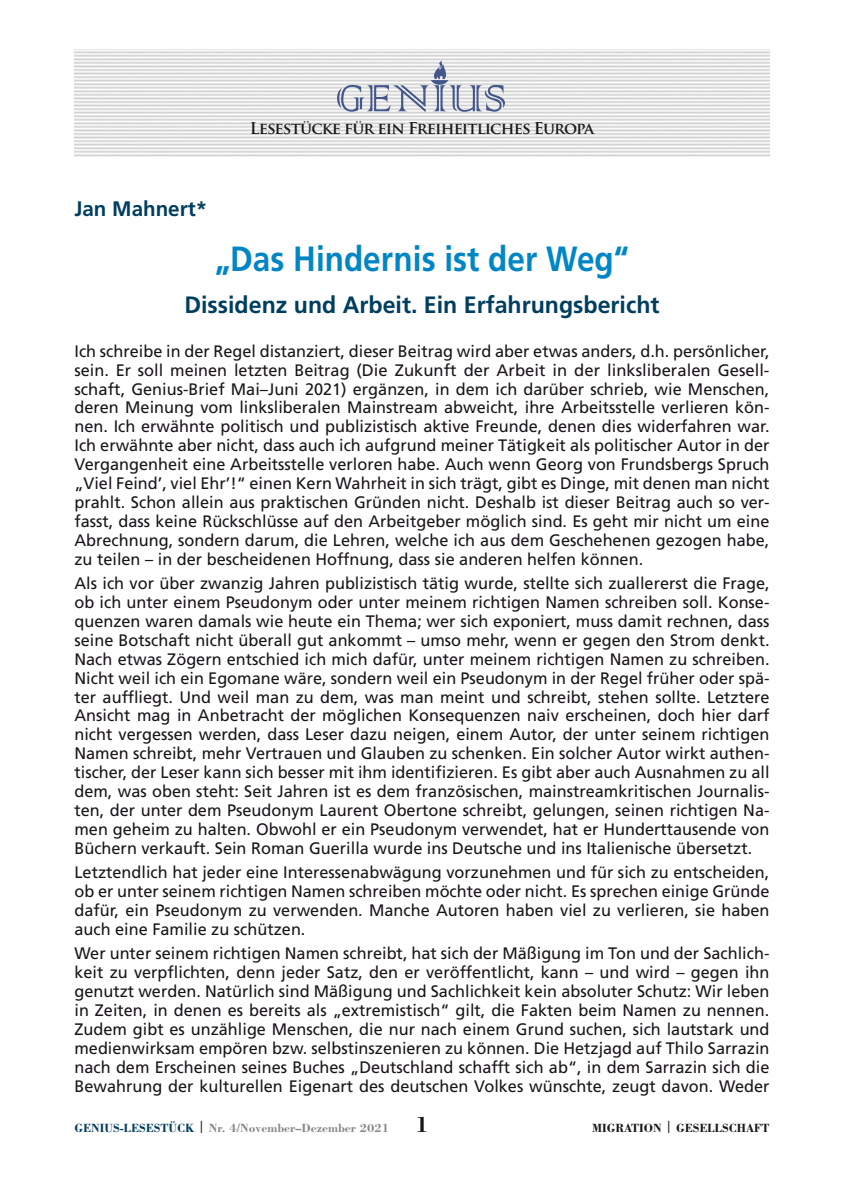
<style>
.page{position:relative;width:844px;height:1191px;background:#fff}
.page>*{position:absolute;margin:0;border:0;box-sizing:border-box;transform-origin:0 0}
.Beitrag_Titel{font:700 35px "Frutiger LT Std";color:#0086c5;scale:.9 1}
.Beitrag_Untertitel{font:700 23.62px "Frutiger LT Std";color:#003e5f}
.Beitrag_Autor{font:700 21px "Frutiger LT Std";color:#003e5f}
.Normal_nach_Titel_Un{font:16.62px/18.9px "Frutiger LT Std";color:#1a171c;text-align:justify}
.t1{font:700 15.92px "Trajan Pro";letter-spacing:-.05em;color:#1a171c}
.Fußzeile{font:700 12.25px "Bodoni Std";color:#87888a}
.Fußzeile-2{font:700 12.25px "Bodoni Std";color:#1a171c}
.s1{color:#003e5f}
.s2{color:#1a171c}
.s3{font-size:22.75px;color:#1a171c}
</style>
<div class="page">
<img style="left:337px;top:59px;width:168px;height:53px">
<img style="left:429px;top:59px;width:22px;height:22px">
<p class="Beitrag_Autor" style="left:74px;top:197px;width:134px">Jan Mahnert*</p>
<p class="t1" style="left:250px;top:118px;width:346px">Lesestücke für ein Freiheitliches Europa</p>
<p class="Beitrag_Titel" style="left:215px;top:239px;width:461px">„Das Hindernis ist der Weg“</p>
<p class="Beitrag_Untertitel" style="left:184px;top:291px;width:476px">Dissidenz und Arbeit. Ein Erfahrungsbericht</p>
<p class="Normal_nach_Titel_Un" style="left:74px;top:341px;width:696px">Ich schreibe in der Regel distanziert, dieser Beitrag wird aber etwas anders, d.h. persönlicher, sein. Er soll meinen letzten Beitrag (Die Zukunft der Arbeit in der linksliberalen Gesell&shy;schaft, Genius-Brief Mai–Juni 2021) ergänzen, in dem ich darüber schrieb, wie Menschen, deren Meinung vom linksliberalen Mainstream abweicht, ihre Arbeitsstelle verlieren kön&shy;nen. Ich erwähnte politisch und publizistisch aktive Freunde, denen dies widerfahren war.<br>Ich erwähnte aber nicht, dass auch ich aufgrund meiner Tätigkeit als politischer Autor in der Vergangenheit eine Arbeitsstelle verloren habe. Auch wenn Georg von Frundsbergs Spruch „Viel Feind’, viel Ehr’!“ einen Kern Wahrheit in sich trägt, gibt es Dinge, mit denen man nicht prahlt. Schon allein aus praktischen Gründen nicht. Deshalb ist dieser Beitrag auch so ver&shy;fasst, dass keine Rückschlüsse auf den Arbeitgeber möglich sind. Es geht mir nicht um eine Abrechnung, sondern darum, die Lehren, welche ich aus dem Geschehenen gezogen habe, zu teilen – in der bescheidenen Hoffnung, dass sie anderen helfen können.</p>
<p class="Normal_nach_Titel_Un" style="left:74px;top:574px;width:696px">Als ich vor über zwanzig Jahren publizistisch tätig wurde, stellte sich zuallererst die Frage, ob ich unter einem Pseudonym oder unter meinem richtigen Namen schreiben soll. Konse&shy;quenzen waren damals wie heute ein Thema; wer sich exponiert, muss damit rechnen, dass seine Botschaft nicht überall gut ankommt – umso mehr, wenn er gegen den Strom denkt.<br>Nach etwas Zögern entschied ich mich dafür, unter meinem richtigen Namen zu schreiben.<br>Nicht weil ich ein Egomane wäre, sondern weil ein Pseudonym in der Regel früher oder spä&shy;ter auffliegt. Und weil man zu dem, was man meint und schreibt, stehen sollte. Letztere Ansicht mag in Anbetracht der möglichen Konsequenzen naiv erscheinen, doch hier darf nicht vergessen werden, dass Leser dazu neigen, einem Autor, der unter seinem richtigen Namen schreibt, mehr Vertrauen und Glauben zu schenken. Ein solcher Autor wirkt authen&shy;tischer, der Leser kann sich besser mit ihm identifizieren. Es gibt aber auch Ausnahmen zu all dem, was oben steht: Seit Jahren ist es dem französischen, mainstreamkritischen Journalis&shy;ten, der unter dem Pseudonym Laurent Obertone schreibt, gelungen, seinen richtigen Na&shy;men geheim zu halten. Obwohl er ein Pseudonym verwendet, hat er Hunderttausende von Büchern verkauft. Sein Roman Guerilla wurde ins Deutsche und ins Italienische übersetzt.</p>
<p class="Normal_nach_Titel_Un" style="left:74px;top:863px;width:696px">Letztendlich hat jeder eine Interessenabwägung vorzunehmen und für sich zu entscheiden, ob er unter seinem richtigen Namen schreiben möchte oder nicht. Es sprechen einige Gründe dafür, ein Pseudonym zu verwenden. Manche Autoren haben viel zu verlieren, sie haben auch eine Familie zu schützen.</p>
<p class="Normal_nach_Titel_Un" style="left:74px;top:944px;width:696px">Wer unter seinem richtigen Namen schreibt, hat sich der Mäßigung im Ton und der Sachlich&shy;keit zu verpflichten, denn jeder Satz, den er veröffentlicht, kann – und wird – gegen ihn genutzt werden. Natürlich sind Mäßigung und Sachlichkeit kein absoluter Schutz: Wir leben in Zeiten, in denen es bereits als „extremistisch“ gilt, die Fakten beim Namen zu nennen.<br>Zudem gibt es unzählige Menschen, die nur nach einem Grund suchen, sich lautstark und medienwirksam empören bzw. selbstinszenieren zu können. Die Hetzjagd auf Thilo Sarrazin nach dem Erscheinen seines Buches „Deutschland schafft sich ab“, in dem Sarrazin sich die Bewahrung der kulturellen Eigenart des deutschen Volkes wünschte, zeugt davon. Weder</p>
<p class="Fußzeile" style="left:74px;top:1120px;width:356px"><span class="s1">GENIUS-LESESTÜCK</span> <span class="s2">|</span> Nr. 4/November–Dezember 2021 <span class="s3">1</span></p>
<p class="Fußzeile-2" style="left:592px;top:1120px;width:179px">MIGRATION | GESELLSCHAFT</p>
</div>
